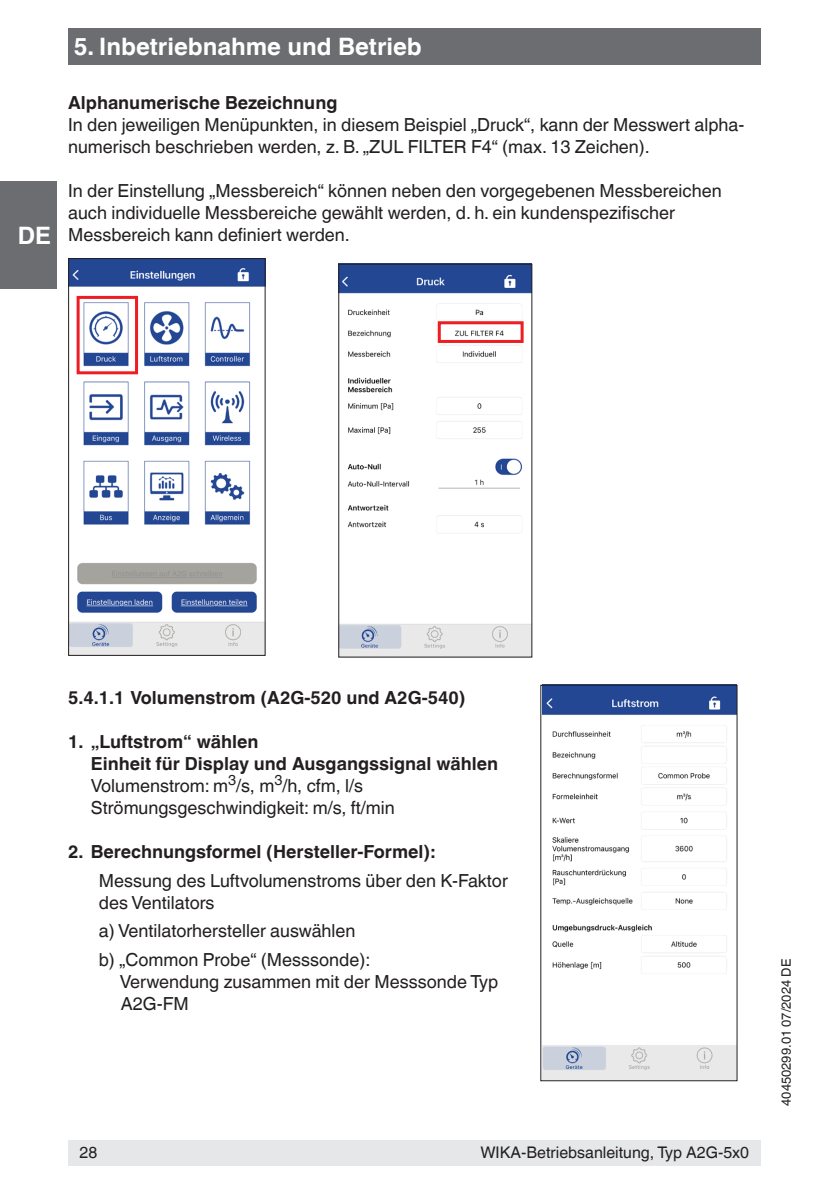
<style>
.page{position:relative;width:840px;height:1191px;background:#fff}
.page>*{position:absolute;margin:0;border:0;box-sizing:border-box;transform-origin:0 0}
.t1{font:700 24px "Helvetica World";color:#fff}
.t2{font:18px/22px "Helvetica World";color:#231f20}
.t3{font:700 18px "Helvetica World";color:#231f20}
.t4{font:16px "Helvetica World";color:#231f20}
.t5{font:13px "Helvetica World";color:#231f20}
.s1{font-weight:700}
</style>
<div class="page">
<div style="left:68px;top:28px;width:692px;height:37px;background:#6c6d70"></div>
<div style="left:0;top:181px;width:57px;height:108px;background:#6c6d70"></div>
<div style="left:68px;top:1140px;width:692px;height:25px;background:#e6e7e9"></div>
<img style="left:70px;top:260px;width:193px;height:394px">
<img style="left:338px;top:266px;width:193px;height:392px">
<img style="left:542px;top:684px;width:193px;height:395px">
<div style="left:540px;top:685px;width:197px;height:396px;border:1px solid #231f20"></div>
<div style="left:77px;top:296px;width:61px;height:78px;border:3px solid #ee1d23"></div>
<div style="left:437px;top:321px;width:86px;height:22px;border:3px solid #ee1d23"></div>
<div style="left:68px;top:258px;width:197px;height:398px;border:1px solid #231f20"></div>
<div style="left:338px;top:264px;width:194px;height:393px;border:1px solid #231f20"></div>
<h1 class="t1" style="left:18px;top:222px;width:35px">DE</h1>
<h1 class="t1" style="left:74px;top:33px;width:349px">5. Inbetriebnahme und Betrieb</h1>
<p class="t3" style="left:68px;top:93px;width:271px">Alphanumerische Bezeichnung</p>
<p class="t2" style="left:68px;top:114px;width:677px">In den jeweiligen Menüpunkten, in diesem Beispiel „Druck“, kann der Messwert alpha&shy;numerisch beschrieben werden, z. B. „ZUL FILTER F4“ (max. 13 Zeichen).</p>
<p class="t2" style="left:68px;top:180px;width:654px">In der Einstellung „Messbereich“ können neben den vorgegebenen Messbereichen auch individuelle Messbereiche gewählt werden, d. h. ein kundenspezifischer<br>Messbereich kann definiert werden.</p>
<p class="t3" style="left:68px;top:687px;width:399px">5.4.1.1 Volumenstrom (A2G-520 und A2G-540)</p>
<p class="t2" style="left:91px;top:730px;width:408px;text-indent:-23px"><span class="s1">1. „Luftstrom“ wählen<br>Einheit für Display und Ausgangssignal wählen </span>Volumenstrom: m<sup>3</sup>/s, m<sup>3</sup>/h, cfm, l/s Strömungsgeschwindigkeit: m/s, ft/min</p>
<p class="t3" style="left:68px;top:841px;width:368px">2. Berechnungsformel (Hersteller-Formel):</p>
<p class="t2" style="left:99px;top:869px;width:410px">Messung des Luftvolumenstroms über den K-Faktor des Ventilators</p>
<p class="t2" style="left:99px;top:916px;width:273px;line-height:29px">a) Ventilatorhersteller auswählen b) „Common Probe“ (Messsonde):</p>
<p class="t2" style="left:120px;top:971px;width:380px">Verwendung zusammen mit der Messsonde Typ<br>A2G-FM</p>
<p class="t4" style="left:79px;top:1143px;width:19px">28</p>
<p class="t4" style="left:480px;top:1143px;width:270px">WIKA-Betriebsanleitung, Typ A2G-5x0</p>
<p class="t5" style="left:778px;top:1106px;width:149px;rotate:-90deg">40450299.01 07/2024 DE</p>
</div>
